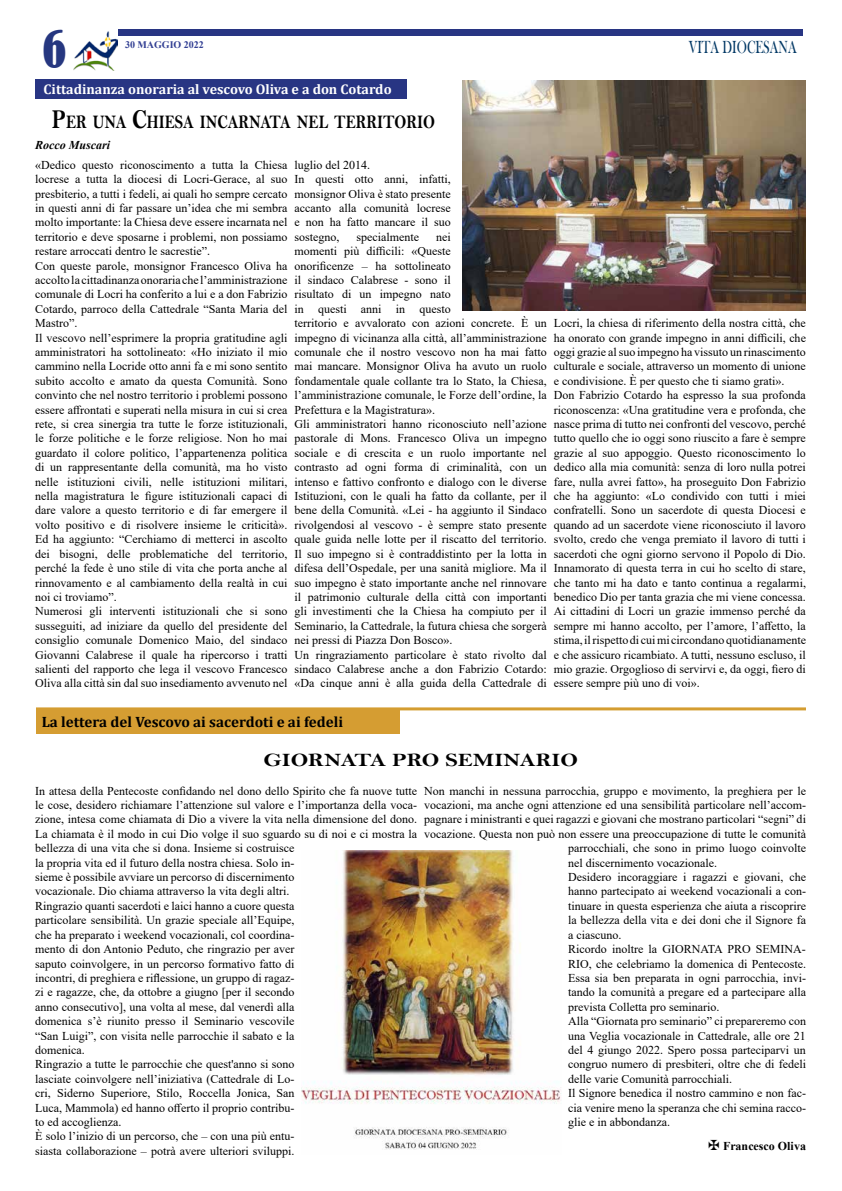
<style>
.page{position:relative;width:842px;height:1191px;background:#fff}
.page>*{position:absolute;margin:0;border:0;box-sizing:border-box;transform-origin:0 0}
.t1{font:condensed 48px "Bernard";color:#263780}
.t2{font:19.2px "Bell MT Bold";color:#000;scale:.8 1}
.t3{font:19px "Bell MT Bold";color:#000;scale:1.2 1}
.t4{font:18px "Bask Old Face";color:#003764;scale:.7 1}
.t5{font:700 15px "Cambria";color:#000}
.t6{font:700 14px "Cambria";color:#fff}
.t7{font:12px/14.4px "Times New Roman";color:#000}
.t8{font:700 12px "Times New Roman";color:#000}
.t9{font:italic 700 12px "Times New Roman";color:#000}
.t10{font:700 10px "Times New Roman";color:#323f93}
.s1{font-size:27.5px}
.s2{font-family:"Cambria Math";font-weight:400;font-size:15px}
</style>
<div class="page">
<div style="left:110px;top:30px;width:693px;height:6px;background:#283583"></div>
<img style="left:74px;top:30px;width:44px;height:40px">
<hr style="left:36px;top:707px;width:770px;height:3px;background:#d49d31">
<div style="left:35px;top:79px;width:372px;height:20px;background:#283583"></div>
<img style="left:462px;top:81px;width:344px;height:229px">
<div style="left:36px;top:709px;width:364px;height:25px;background:#d59d32"></div>
<img style="left:301px;top:850px;width:260px;height:300px">
<h1 class="t1" style="left:43px;top:22px;width:25px">6</h1>
<p class="t10" style="left:125px;top:37px;width:80px">30 MAGGIO 2022</p>
<p class="t6" style="left:44px;top:79px;width:349px">Cittadinanza onoraria al vescovo Oliva e a don Cotardo</p>
<h2 class="t2" style="left:52px;top:111px;width:480px"><span class="s1">P</span>ER UNA <span class="s1">C</span>HIESA INCARNATA NEL TERRITORIO</h2>
<h3 class="t4" style="left:689px;top:37px;width:156px">VITA DIOCESANA</h3>
<p class="t9" style="left:35px;top:136px;width:76px">Rocco Muscari</p>
<p class="t7" style="left:35px;top:157px;width:254px">«Dedico questo riconoscimento a tutta la Chiesa locrese a tutta la diocesi di Locri-Gerace, al suo presbiterio, a tutti i fedeli, ai quali ho sempre cercato in questi anni di far passare un’idea che mi sembra molto importante: la Chiesa deve essere incarnata nel territorio e deve sposarne i problemi, non possiamo restare arroccati dentro le sacrestie”.<br>Con queste parole, monsignor Francesco Oliva ha accolto la cittadinanza onoraria che l’amministrazione comunale di Locri ha conferito a lui e a don Fabrizio Cotardo, parroco della Cattedrale “Santa Maria del Mastro”.<br>Il vescovo nell’esprimere la propria gratitudine agli amministratori ha sottolineato: «Ho iniziato il mio cammino nella Locride otto anni fa e mi sono sentito subito accolto e amato da questa Comunità. Sono convinto che nel nostro territorio i problemi possono essere affrontati e superati nella misura in cui si crea rete, si crea sinergia tra tutte le forze istituzionali, le forze politiche e le forze religiose. Non ho mai guardato il colore politico, l’appartenenza politica di un rappresentante della comunità, ma ho visto nelle istituzioni civili, nelle istituzioni militari, nella magistratura le figure istituzionali capaci di dare valore a questo territorio e di far emergere il volto positivo e di risolvere insieme le criticità».<br>Ed ha aggiunto: “Cerchiamo di metterci in ascolto dei bisogni, delle problematiche del territorio, perché la fede è uno stile di vita che porta anche al rinnovamento e al cambiamento della realtà in cui noi ci troviamo”.<br>Numerosi gli interventi istituzionali che si sono susseguiti, ad iniziare da quello del presidente del consiglio comunale Domenico Maio, del sindaco Giovanni Calabrese il quale ha ripercorso i tratti salienti del rapporto che lega il vescovo Francesco Oliva alla città sin dal suo insediamento avvenuto nel</p>
<p class="t7" style="left:295px;top:157px;width:158px">luglio del 2014.<br>In questi otto anni, infatti, monsignor Oliva è stato presente accanto alla comunità locrese e non ha fatto mancare il suo sostegno,</p>
<p class="t7" style="left:295px;top:229px;width:254px;text-indent:142px">nei<br>momenti più difficili: «Queste<br>onorificenze – ha sottolineato<br>il sindaco Calabrese - sono il<br>risultato di un impegno nato<br>in questi anni in questo<br>territorio e avvalorato con azioni concrete. È un impegno di vicinanza alla città, all’amministrazione comunale che il nostro vescovo non ha mai fatto mai mancare. Monsignor Oliva ha avuto un ruolo fondamentale quale collante tra lo Stato, la Chiesa, l’amministrazione comunale, le Forze dell’ordine, la Prefettura e la Magistratura».<br>Gli amministratori hanno riconosciuto nell’azione pastorale di Mons. Francesco Oliva un impegno sociale e di crescita e un ruolo importante nel contrasto ad ogni forma di criminalità, con un intenso e fattivo confronto e dialogo con le diverse Istituzioni, con le quali ha fatto da collante, per il bene della Comunità. «Lei - ha aggiunto il Sindaco rivolgendosi al vescovo - è sempre stato presente quale guida nelle lotte per il riscatto del territorio.<br>Il suo impegno si è contraddistinto per la lotta in difesa dell’Ospedale, per una sanità migliore. Ma il suo impegno è stato importante anche nel rinnovare il patrimonio culturale della città con importanti gli investimenti che la Chiesa ha compiuto per il Seminario, la Cattedrale, la futura chiesa che sorgerà nei pressi di Piazza Don Bosco».<br>Un ringraziamento particolare è stato rivolto dal sindaco Calabrese anche a don Fabrizio Cotardo: «Da cinque anni è alla guida della Cattedrale di</p>
<p class="t7" style="left:356px;top:229px;width:64px">specialmente</p>
<p class="t7" style="left:554px;top:316px;width:254px">Locri, la chiesa di riferimento della nostra città, che ha onorato con grande impegno in anni difficili, che oggi grazie al suo impegno ha vissuto un rinascimento culturale e sociale, attraverso un momento di unione e condivisione. È per questo che ti siamo grati».<br>Don Fabrizio Cotardo ha espresso la sua profonda riconoscenza: «Una gratitudine vera e profonda, che nasce prima di tutto nei confronti del vescovo, perché tutto quello che io oggi sono riuscito a fare è sempre grazie al suo appoggio. Questo riconoscimento lo dedico alla mia comunità: senza di loro nulla potrei fare, nulla avrei fatto», ha proseguito Don Fabrizio che ha aggiunto: «Lo condivido con tutti i miei confratelli. Sono un sacerdote di questa Diocesi e quando ad un sacerdote viene riconosciuto il lavoro svolto, credo che venga premiato il lavoro di tutti i sacerdoti che ogni giorno servono il Popolo di Dio.<br>Innamorato di questa terra in cui ho scelto di stare, che tanto mi ha dato e tanto continua a regalarmi, benedico Dio per tanta grazia che mi viene concessa.<br>Ai cittadini di Locri un grazie immenso perché da sempre mi hanno accolto, per l’amore, l’affetto, la stima, il rispetto di cui mi circondano quotidianamente e che assicuro ricambiato. A tutti, nessuno escluso, il mio grazie. Orgoglioso di servirvi e, da oggi, fiero di essere sempre più uno di voi».</p>
<p class="t5" style="left:42px;top:711px;width:303px">La lettera del Vescovo ai sacerdoti e ai fedeli</p>
<h3 class="t3" style="left:263px;top:748px;width:264px">GIORNATA PRO SEMINARIO</h3>
<p class="t7" style="left:35px;top:783px;width:383px">In attesa della Pentecoste confidando nel dono dello Spirito che fa nuove tutte le cose, desidero richiamare l’attenzione sul valore e l’importanza della voca&shy;zione, intesa come chiamata di Dio a vivere la vita nella dimensione del dono.<br>La chiamata è il modo in cui Dio volge il suo sguardo su di noi e ci mostra la bellezza di una vita che si dona. Insieme si costruisce<br>la propria vita ed il futuro della nostra chiesa. Solo in-<br>sieme è possibile avviare un percorso di discernimento<br>vocazionale. Dio chiama attraverso la vita degli altri.<br>Ringrazio quanti sacerdoti e laici hanno a cuore questa<br>particolare sensibilità. Un grazie speciale all’Equipe,<br>che ha preparato i weekend vocazionali, col coordina-<br>mento di don Antonio Peduto, che ringrazio per aver<br>saputo coinvolgere, in un percorso formativo fatto di<br>incontri, di preghiera e riflessione, un gruppo di ragaz-<br>zi e ragazze, che, da ottobre a giugno [per il secondo<br>anno consecutivo], una volta al mese, dal venerdì alla<br>domenica s’è riunito presso il Seminario vescovile<br>“San Luigi”, con visita nelle parrocchie il sabato e la<br>domenica.<br>Ringrazio a tutte le parrocchie che quest'anno si sono<br>lasciate coinvolgere nell’iniziativa (Cattedrale di Lo-<br>cri, Siderno Superiore, Stilo, Roccella Jonica, San<br>Luca, Mammola) ed hanno offerto il proprio contribu-<br>to ed accoglienza.<br>È solo l’inizio di un percorso, che – con una più entu-<br>siasta collaborazione – potrà avere ulteriori sviluppi.</p>
<p class="t7" style="left:424px;top:783px;width:383px">Non manchi in nessuna parrocchia, gruppo e movimento, la preghiera per le</p>
<p class="t7" style="left:424px;top:797px;width:383px">vocazioni, ma anche ogni attenzione ed una sensibilità particolare nell’accom-</p>
<p class="t7" style="left:424px;top:812px;width:383px">pagnare i ministranti e quei ragazzi e giovani che mostrano particolari “segni” di</p>
<p class="t7" style="left:424px;top:826px;width:383px">vocazione. Questa non può non essere una preoccupazione di tutte le comunità</p>
<p class="t7" style="left:568px;top:840px;width:239px">parrocchiali, che sono in primo luogo coinvolte</p>
<p class="t7" style="left:568px;top:855px;width:150px">nel discernimento vocazionale.</p>
<p class="t7" style="left:568px;top:869px;width:239px">Desidero incoraggiare i ragazzi e giovani, che</p>
<p class="t7" style="left:568px;top:884px;width:239px">hanno partecipato ai weekend vocazionali a con-</p>
<p class="t7" style="left:568px;top:898px;width:239px">tinuare in questa esperienza che aiuta a riscoprire</p>
<p class="t7" style="left:568px;top:912px;width:239px">la bellezza della vita e dei doni che il Signore fa</p>
<p class="t7" style="left:568px;top:927px;width:55px">a ciascuno.</p>
<p class="t7" style="left:568px;top:941px;width:239px">Ricordo inoltre la GIORNATA PRO SEMINA-</p>
<p class="t7" style="left:568px;top:956px;width:239px">RIO, che celebriamo la domenica di Pentecoste.</p>
<p class="t7" style="left:568px;top:970px;width:239px">Essa sia ben preparata in ogni parrocchia, invi-</p>
<p class="t7" style="left:568px;top:984px;width:239px">tando la comunità a pregare ed a partecipare alla</p>
<p class="t7" style="left:568px;top:999px;width:153px">prevista Colletta pro seminario.</p>
<p class="t7" style="left:568px;top:1013px;width:239px">Alla “Giornata pro seminario” ci prepareremo con</p>
<p class="t7" style="left:568px;top:1028px;width:239px">una Veglia vocazionale in Cattedrale, alle ore 21</p>
<p class="t7" style="left:568px;top:1042px;width:239px">del 4 giungo 2022. Spero possa parteciparvi un</p>
<p class="t7" style="left:568px;top:1056px;width:239px">congruo numero di presbiteri, oltre che di fedeli</p>
<p class="t7" style="left:568px;top:1071px;width:165px">delle varie Comunità parrocchiali.</p>
<p class="t7" style="left:568px;top:1085px;width:239px">Il Signore benedica il nostro cammino e non fac-</p>
<p class="t7" style="left:568px;top:1100px;width:239px">cia venire meno la speranza che chi semina racco-</p>
<p class="t7" style="left:568px;top:1114px;width:103px">glie e in abbondanza.</p>
<p class="t8" style="left:707px;top:1137px;width:100px"><span class="s2">✠</span> Francesco Oliva</p>
</div>
